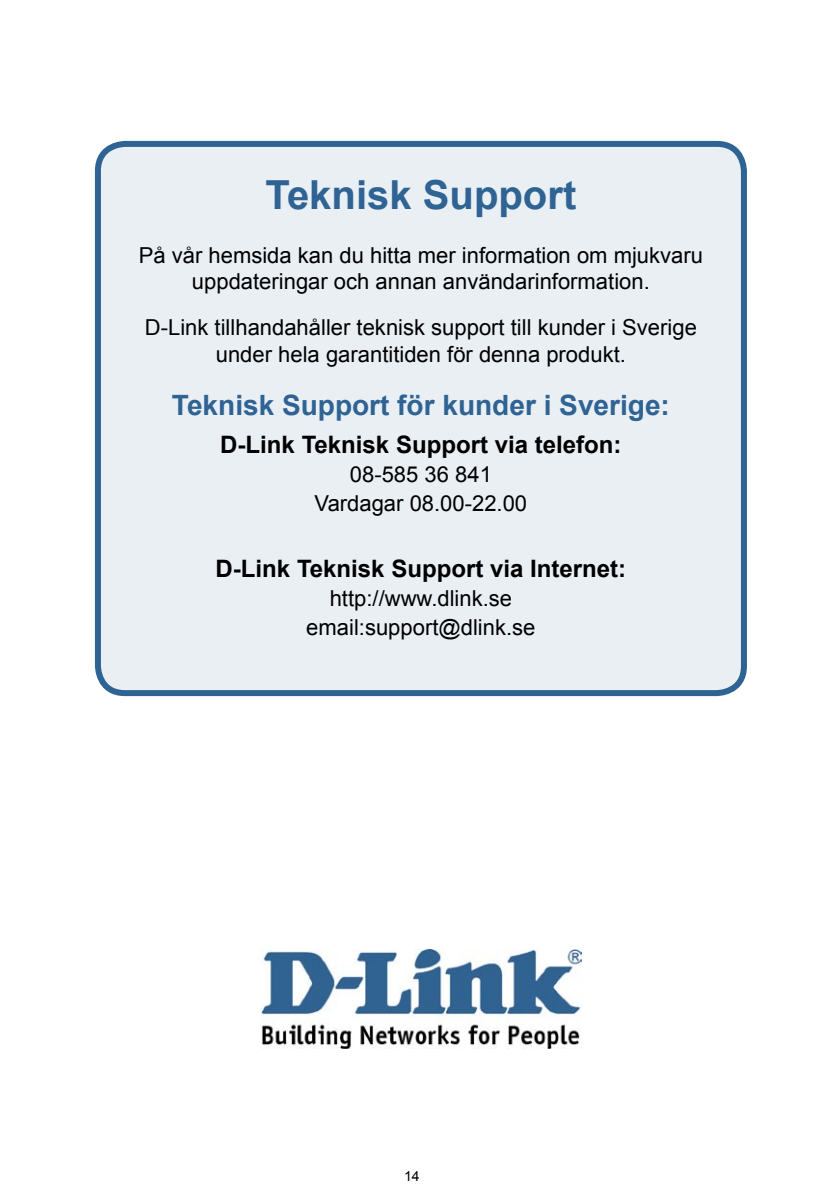
<style>
.page{position:relative;width:840px;height:1191px;background:#fff}
.page>*{position:absolute;margin:0;border:0;box-sizing:border-box;transform-origin:0 0}
.t1{font:700 40px "Arial";color:#2e6393}
.Body_Text_NICMAN_Body_Text{font:700 28px "Arial";color:#2e6393}
.Address{font:700 24px "Arial";color:#000}
.Body_Text_NICMAN_Body_Text-2{font:22px/26.4px "Arial";color:#000;text-align:center}
.t2{font:14px "Arial";color:#000}
</style>
<div class="page">
<img style="left:261px;top:950px;width:319px;height:98px">
<div style="left:94px;top:140px;width:653px;height:553px;background:#eaeff4"></div>
<p class="t1" style="left:265px;top:169px;width:312px">Teknisk Support</p>
<p class="Body_Text_NICMAN_Body_Text-2" style="left:139px;top:242px;width:565px">På vår hemsida kan du hitta mer information om mjukvaru uppdateringar och annan användarinformation.</p>
<p class="Body_Text_NICMAN_Body_Text-2" style="left:145px;top:315px;width:553px">D-Link tillhandahåller teknisk support till kunder i Sverige under hela garantitiden för denna produkt.</p>
<p class="Body_Text_NICMAN_Body_Text" style="left:172px;top:387px;width:499px">Teknisk Support för kunder i Sverige:</p>
<p class="Address" style="left:220px;top:429px;width:402px">D-Link Teknisk Support via telefon:</p>
<p class="Body_Text_NICMAN_Body_Text-2" style="left:350px;top:461px;width:143px">08-585 36 841</p>
<p class="Body_Text_NICMAN_Body_Text-2" style="left:314px;top:491px;width:214px">Vardagar 08.00-22.00</p>
<p class="Address" style="left:215px;top:552px;width:412px">D-Link Teknisk Support via Internet:</p>
<p class="Body_Text_NICMAN_Body_Text-2" style="left:329px;top:585px;width:184px">http://www.dlink.se</p>
<p class="Body_Text_NICMAN_Body_Text-2" style="left:306px;top:614px;width:230px">email:support@dlink.se</p>
<p class="t2" style="left:404px;top:1167px;width:17px">14</p>
</div>
